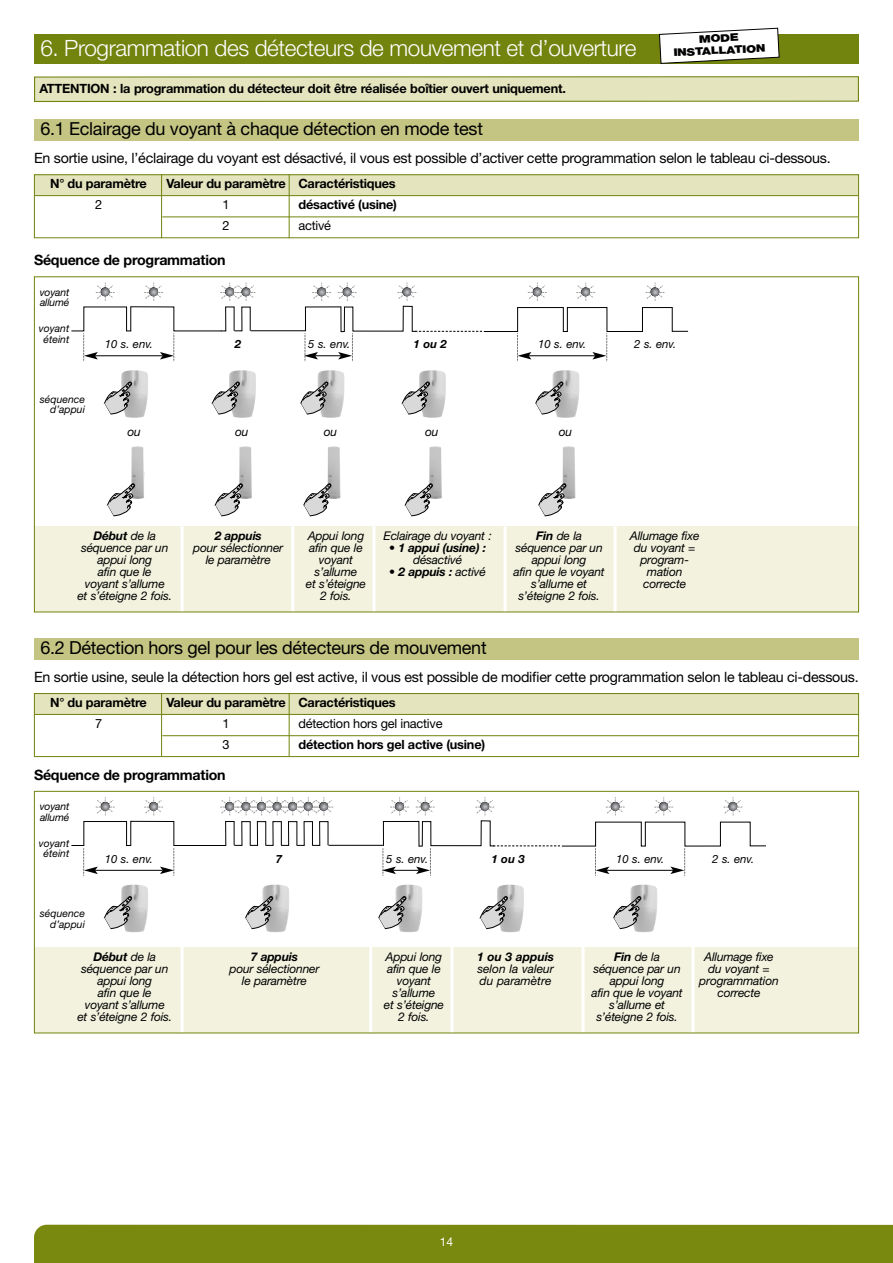
<style>
.page{position:relative;width:893px;height:1263px;background:#fff}
.page>*{position:absolute;margin:0;border:0;box-sizing:border-box;transform-origin:0 0}
.t1{font:300 22.5px "Helvetica Neue LT Com";letter-spacing:-.015em;color:#fff}
.t2{font:18px "Helvetica Neue LT Com";letter-spacing:-.015em;color:#000}
.t3{font:14.25px "Helvetica Neue LT Com";letter-spacing:-.015em;color:#000}
.t4{font:700 14.25px "Helvetica Neue LT Com";letter-spacing:-.015em;color:#000}
.t5{font:700 12.75px "Helvetica Neue LT Com";letter-spacing:-.015em;color:#000}
.t6{font:12.75px "Helvetica Neue LT Com";letter-spacing:-.015em;color:#000}
.t7{font:italic 12px/12px "Helvetica Neue LT Com";letter-spacing:-.015em;color:#000;text-align:center}
.t8{font:italic 700 12px "Helvetica Neue LT Com";letter-spacing:-.015em;color:#000}
.t9{font:12px "Helvetica Neue LT Com";color:#fff}
.t10{font:italic 11.4px "Helvetica Neue LT Com";color:#000}
.t11{font:italic 700 11.4px "Helvetica Neue LT Com";color:#000}
.t12{font:900 10.5px/12px "Helvetica Neue LT Com";color:#000;text-align:center;scale:1.2 1}
.t13{font:italic 10.35px/10.4px "Helvetica Neue LT Com";color:#000;text-align:center}
.s1{font-weight:700}
.s2{font-weight:400}
</style>
<div class="page">
<div style="left:34px;top:1225px;width:858px;height:38px;background:#79880e"></div>
<div style="left:34px;top:34px;width:825px;height:30px;background:#72830e"></div>
<svg style="left:659px;top:27px;width:121px;height:37px"></svg>
<div style="left:34px;top:119px;width:825px;height:21px;background:#c4c583"></div>
<div style="left:34px;top:638px;width:825px;height:21px;background:#c4c583"></div>
<div style="left:34px;top:174px;width:825px;height:22px;background:#e4e4be"></div>
<hr style="left:161px;top:174px;width:1px;height:64px;background:#72830e">
<hr style="left:289px;top:174px;width:1px;height:64px;background:#72830e">
<div style="left:34px;top:174px;width:825px;height:64px;border:1px solid #72830e"></div>
<hr style="left:35px;top:195px;width:823px;height:1px;background:#72830e">
<hr style="left:162px;top:216px;width:696px;height:1px;background:#72830e">
<div style="left:34px;top:693px;width:825px;height:21px;background:#e4e4be"></div>
<hr style="left:161px;top:693px;width:1px;height:64px;background:#72830e">
<hr style="left:289px;top:693px;width:1px;height:64px;background:#72830e">
<div style="left:34px;top:693px;width:825px;height:64px;border:1px solid #72830e"></div>
<hr style="left:35px;top:714px;width:823px;height:1px;background:#72830e">
<hr style="left:162px;top:735px;width:696px;height:1px;background:#72830e">
<div style="left:34px;top:526px;width:825px;height:86px;background:#f2f2df"></div>
<hr style="left:181px;top:526px;width:3px;height:86px;background:#fff">
<hr style="left:291px;top:526px;width:3px;height:86px;background:#fff">
<hr style="left:372px;top:526px;width:3px;height:86px;background:#fff">
<hr style="left:504px;top:526px;width:3px;height:86px;background:#fff">
<hr style="left:614px;top:526px;width:3px;height:86px;background:#fff">
<svg style="left:71px;top:283px;width:618px;height:78px"></svg>
<img style="left:121px;top:370px;width:27px;height:48px">
<svg style="left:103px;top:382px;width:29px;height:33px"></svg>
<img style="left:131px;top:446px;width:13px;height:53px">
<svg style="left:106px;top:484px;width:29px;height:33px"></svg>
<img style="left:229px;top:370px;width:27px;height:48px">
<svg style="left:211px;top:382px;width:29px;height:33px"></svg>
<img style="left:239px;top:446px;width:13px;height:53px">
<svg style="left:214px;top:484px;width:29px;height:33px"></svg>
<img style="left:318px;top:370px;width:27px;height:48px">
<svg style="left:300px;top:382px;width:28px;height:33px"></svg>
<img style="left:327px;top:446px;width:13px;height:53px">
<svg style="left:303px;top:484px;width:28px;height:33px"></svg>
<img style="left:419px;top:370px;width:27px;height:48px">
<svg style="left:401px;top:382px;width:29px;height:33px"></svg>
<img style="left:429px;top:446px;width:13px;height:53px">
<svg style="left:404px;top:484px;width:29px;height:33px"></svg>
<img style="left:552px;top:370px;width:27px;height:48px">
<svg style="left:535px;top:382px;width:28px;height:33px"></svg>
<img style="left:562px;top:446px;width:13px;height:53px">
<svg style="left:538px;top:484px;width:28px;height:33px"></svg>
<div style="left:34px;top:947px;width:825px;height:85px;background:#f2f2df"></div>
<hr style="left:181px;top:947px;width:3px;height:86px;background:#fff">
<hr style="left:369px;top:947px;width:3px;height:86px;background:#fff">
<hr style="left:450px;top:947px;width:3px;height:86px;background:#fff">
<hr style="left:581px;top:947px;width:3px;height:85px;background:#fff">
<hr style="left:692px;top:947px;width:2px;height:86px;background:#fff">
<svg style="left:71px;top:797px;width:695px;height:79px"></svg>
<img style="left:121px;top:884px;width:27px;height:48px">
<svg style="left:103px;top:896px;width:29px;height:34px"></svg>
<img style="left:262px;top:884px;width:27px;height:48px">
<svg style="left:245px;top:896px;width:28px;height:34px"></svg>
<img style="left:396px;top:884px;width:26px;height:48px">
<svg style="left:378px;top:896px;width:28px;height:34px"></svg>
<img style="left:497px;top:884px;width:27px;height:48px">
<svg style="left:479px;top:896px;width:29px;height:34px"></svg>
<img style="left:630px;top:884px;width:27px;height:48px">
<svg style="left:613px;top:896px;width:28px;height:34px"></svg>
<div style="left:34px;top:791px;width:825px;height:242px;border:1px solid #72830e"></div>
<div style="left:35px;top:77px;width:823px;height:24px;background:#e4e4be"></div>
<div style="left:34px;top:76px;width:825px;height:26px;border:1px solid #72830e"></div>
<h1 class="t1" style="left:40px;top:40px;width:597px">6. Programmation des détecteurs de mouvement et d’ouverture</h1>
<p class="t12" style="left:672px;top:35px;width:78px;rotate:-3deg">MODE<br>INSTALLATION</p>
<p class="t5" style="left:39px;top:83px;width:528px">ATTENTION : la programmation du détecteur doit être réalisée boîtier ouvert uniquement.</p>
<h2 class="t2" style="left:40px;top:118px;width:444px">6.1 Eclairage du voyant à chaque détection en mode test</h2>
<p class="t3" style="left:34px;top:150px;width:798px">En sortie usine, l’éclairage du voyant est désactivé, il vous est possible d’activer cette programmation selon le tableau ci-dessous.</p>
<p class="t5" style="left:50px;top:178px;width:98px">N° du paramètre</p>
<p class="t5" style="left:167px;top:178px;width:231px">Valeur du paramètre Caractéristiques</p>
<p class="t6" style="left:95px;top:197px;width:9px">2</p>
<p class="t6" style="left:223px;top:197px;width:9px">1</p>
<p class="t5" style="left:298px;top:200px;width:100px">désactivé (usine)</p>
<p class="t6" style="left:223px;top:218px;width:9px">2</p>
<p class="t6" style="left:298px;top:218px;width:34px">activé</p>
<p class="t4" style="left:34px;top:255px;width:193px">Séquence de programmation</p>
<p class="t13" style="left:40px;top:288px;width:31px;text-align:left">voyant allumé</p>
<p class="t13" style="left:39px;top:324px;width:32px">voyant éteint</p>
<p class="t13" style="left:40px;top:395px;width:47px;text-align:right">séquence d’appui</p>
<p class="t10" style="left:105px;top:340px;width:50px">10 s. env.</p>
<p class="t11" style="left:235px;top:340px;width:8px">2</p>
<p class="t11" style="left:413px;top:340px;width:35px">1 ou 2</p>
<p class="t10" style="left:308px;top:340px;width:43px">5 s. env.</p>
<p class="t10" style="left:538px;top:340px;width:50px">10 s. env.</p>
<p class="t10" style="left:634px;top:340px;width:43px">2 s. env.</p>
<p class="t7" style="left:127px;top:426px;width:15px">ou</p>
<p class="t7" style="left:235px;top:426px;width:15px">ou</p>
<p class="t7" style="left:324px;top:426px;width:15px">ou</p>
<p class="t7" style="left:425px;top:426px;width:15px">ou</p>
<p class="t7" style="left:559px;top:426px;width:15px">ou</p>
<p class="t7" style="left:77px;top:531px;width:96px"><span class="s1">Début</span> de la séquence par un appui long<br>afin que le<br>voyant s’allume<br>et s’éteigne 2 fois.</p>
<p class="t8" style="left:215px;top:531px;width:49px">2 appuis</p>
<p class="t7" style="left:193px;top:543px;width:92px">pour sélectionner le paramètre</p>
<p class="t7" style="left:306px;top:531px;width:62px">Appui long afin que le voyant s’allume<br>et s’éteigne<br>2 fois.</p>
<p class="t7" style="left:384px;top:531px;width:110px">Eclairage du voyant :</p>
<p class="t8" style="left:389px;top:543px;width:99px">• 1 appui (usine) :</p>
<p class="t7" style="left:413px;top:555px;width:51px">désactivé</p>
<p class="t8" style="left:389px;top:567px;width:98px">• 2 appuis : <span class="s2">activé</span></p>
<h2 class="t2" style="left:40px;top:637px;width:448px">6.2 Détection hors gel pour les détecteurs de mouvement</h2>
<p class="t7" style="left:514px;top:531px;width:93px"><span class="s1">Fin</span> de la séquence par un appui long<br>afin que le voyant s’allume et s’éteigne 2 fois.</p>
<p class="t7" style="left:630px;top:531px;width:71px">Allumage fixe du voyant = program&shy;mation correcte</p>
<p class="t3" style="left:34px;top:669px;width:826px">En sortie usine, seule la détection hors gel est active, il vous est possible de modifier cette programmation selon le tableau ci-dessous.</p>
<p class="t5" style="left:50px;top:697px;width:98px">N° du paramètre</p>
<p class="t5" style="left:167px;top:697px;width:231px">Valeur du paramètre Caractéristiques</p>
<p class="t6" style="left:95px;top:716px;width:9px">7</p>
<p class="t6" style="left:223px;top:716px;width:9px">1</p>
<p class="t6" style="left:298px;top:716px;width:146px">détection hors gel inactive</p>
<p class="t6" style="left:223px;top:737px;width:9px">3</p>
<p class="t5" style="left:298px;top:740px;width:188px">détection hors gel active (usine)</p>
<p class="t4" style="left:34px;top:769px;width:193px">Séquence de programmation</p>
<p class="t13" style="left:40px;top:802px;width:31px;text-align:left">voyant allumé</p>
<p class="t13" style="left:39px;top:839px;width:32px">voyant éteint</p>
<p class="t13" style="left:40px;top:909px;width:47px;text-align:right">séquence d’appui</p>
<p class="t10" style="left:105px;top:854px;width:50px">10 s. env.</p>
<p class="t11" style="left:276px;top:854px;width:8px">7</p>
<p class="t10" style="left:386px;top:854px;width:43px">5 s. env.</p>
<p class="t11" style="left:491px;top:854px;width:35px">1 ou 3</p>
<p class="t10" style="left:616px;top:854px;width:50px">10 s. env.</p>
<p class="t10" style="left:712px;top:854px;width:43px">2 s. env.</p>
<p class="t7" style="left:77px;top:952px;width:96px"><span class="s1">Début</span> de la séquence par un appui long<br>afin que le<br>voyant s’allume<br>et s’éteigne 2 fois.</p>
<p class="t8" style="left:251px;top:952px;width:49px">7 appuis</p>
<p class="t7" style="left:229px;top:964px;width:92px">pour sélectionner le paramètre</p>
<p class="t7" style="left:384px;top:952px;width:62px">Appui long afin que le voyant s’allume<br>et s’éteigne<br>2 fois.</p>
<p class="t8" style="left:477px;top:952px;width:79px">1 ou 3 appuis</p>
<p class="t7" style="left:477px;top:964px;width:78px;text-align:left">selon la valeur du paramètre</p>
<p class="t7" style="left:591px;top:952px;width:93px"><span class="s1">Fin</span> de la séquence par un appui long<br>afin que le voyant s’allume et s’éteigne 2 fois.</p>
<p class="t7" style="left:699px;top:952px;width:81px">Allumage fixe du voyant = programmation correcte</p>
<p class="t9" style="left:440px;top:1235px;width:15px">14</p>
</div>
